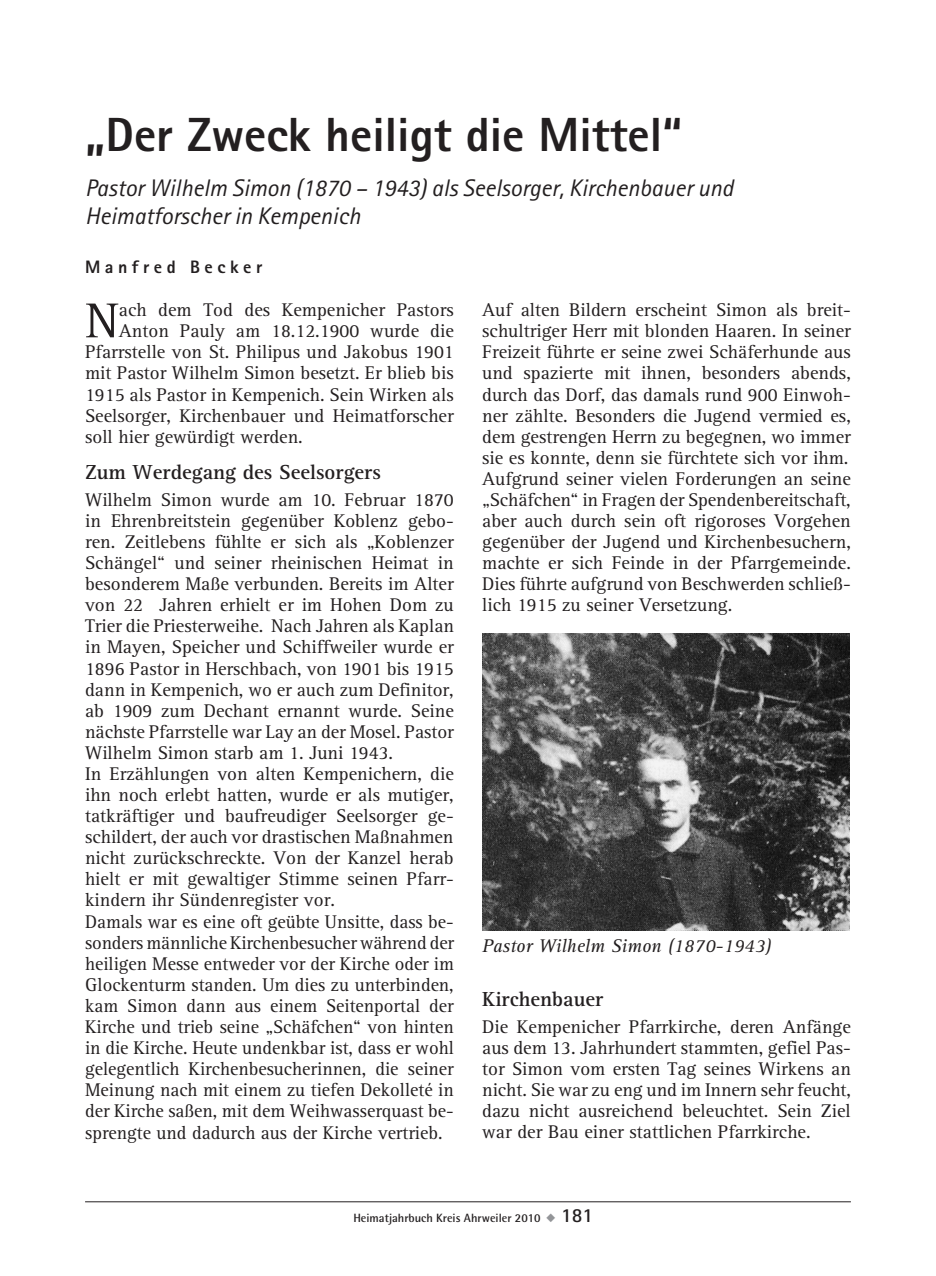
<style>
.page{position:relative;width:936px;height:1276px;background:#fff}
.page>*{position:absolute;margin:0;border:0;box-sizing:border-box;transform-origin:0 0}
.t1{font:50.6px "AT Rotis Serif";color:#231f20}
.t2{font:800 48px "Rotis Sans Serif";color:#231f20}
.t3{font:italic 24px/28px "Rotis Sans Serif";color:#231f20}
.t4{font:700 21px "AT Rotis Serif";color:#231f20}
.t5{font:19px/21px "AT Rotis Serif";color:#231f20}
.t6{font:italic 19px "AT Rotis Serif";color:#231f20}
.t7{font:800 18px "Rotis Sans Serif";letter-spacing:.25em;color:#231f20}
.t8{font:700 12px "Rotis Semi Sans";color:#231f20}
.s1{color:#939598}
.s2{font-family:"Rotis Sans Serif";font-size:20px}
</style>
<div class="page">
<hr style="left:85px;top:1201px;width:765px;height:1px;background:#231f20">
<img style="left:482px;top:633px;width:367px;height:298px">
<h2 class="t2" style="left:85px;top:104px;width:599px">„Der Zweck heiligt die Mittel“</h2>
<p class="t3" style="left:85px;top:174px;width:649px">Pastor Wilhelm Simon (1870 – 1943) als Seelsorger, Kirchenbauer und<br>Heimatforscher in Kempenich</p>
<p class="t7" style="left:85px;top:256px;width:179px">Manfred Becker</p>
<h1 class="t1" style="left:85px;top:292px;width:35px">N</h1>
<p class="t5" style="left:119px;top:300px;width:336px">ach dem Tod des Kempenicher Pastors</p>
<p class="t5" style="left:482px;top:300px;width:370px">Auf alten Bildern erscheint Simon als breit&shy;schultriger Herr mit blonden Haaren. In seiner Freizeit führte er seine zwei Schäferhunde aus und spazierte mit ihnen, besonders abends, durch das Dorf, das damals rund 900 Einwoh&shy;ner zählte. Besonders die Jugend vermied es, dem gestrengen Herrn zu begegnen, wo immer sie es konnte, denn sie fürchtete sich vor ihm.<br>Aufgrund seiner vielen Forderungen an seine „Schäfchen“ in Fragen der Spendenbereitschaft, aber auch durch sein oft rigoroses Vorgehen gegenüber der Jugend und Kirchenbesuchern, machte er sich Feinde in der Pfarrgemeinde.<br>Dies führte aufgrund von Beschwerden schließ&shy;lich 1915 zu seiner Versetzung.</p>
<p class="t5" style="left:119px;top:321px;width:336px">Anton Pauly am 18.12.1900 wurde die</p>
<p class="t5" style="left:85px;top:342px;width:370px">Pfarrstelle von St. Philipus und Jakobus 1901</p>
<p class="t5" style="left:85px;top:363px;width:370px">mit Pastor Wilhelm Simon besetzt. Er blieb bis</p>
<p class="t5" style="left:85px;top:384px;width:370px">1915 als Pastor in Kempenich. Sein Wirken als</p>
<p class="t5" style="left:85px;top:405px;width:370px">Seelsorger, Kirchenbauer und Heimatforscher</p>
<p class="t5" style="left:85px;top:426px;width:219px">soll hier gewürdigt werden.</p>
<p class="t4" style="left:85px;top:460px;width:297px">Zum Werdegang des Seelsorgers</p>
<p class="t5" style="left:85px;top:490px;width:370px">Wilhelm Simon wurde am 10. Februar 1870 in Ehrenbreitstein gegenüber Koblenz gebo&shy;ren. Zeitlebens fühlte er sich als „Koblenzer Schängel“ und seiner rheinischen Heimat in besonderem Maße verbunden. Bereits im Alter von 22 Jahren erhielt er im Hohen Dom zu Trier die Priesterweihe. Nach Jahren als Kaplan in Mayen, Speicher und Schiffweiler wurde er 1896 Pastor in Herschbach, von 1901 bis 1915 dann in Kempenich, wo er auch zum Definitor, ab 1909 zum Dechant ernannt wurde. Seine nächste Pfarrstelle war Lay an der Mosel. Pastor Wilhelm Simon starb am 1. Juni 1943.<br>In Erzählungen von alten Kempenichern, die ihn noch erlebt hatten, wurde er als mutiger, tatkräftiger und baufreudiger Seelsorger ge&shy;schildert, der auch vor drastischen Maßnahmen nicht zurückschreckte. Von der Kanzel herab hielt er mit gewaltiger Stimme seinen Pfarr&shy;kindern ihr Sündenregister vor.<br>Damals war es eine oft geübte Unsitte, dass be&shy;sonders männliche Kirchenbesucher während der heiligen Messe entweder vor der Kirche oder im Glockenturm standen. Um dies zu unterbinden, kam Simon dann aus einem Seitenportal der Kirche und trieb seine „Schäfchen“ von hinten in die Kirche. Heute undenkbar ist, dass er wohl gelegentlich Kirchenbesucherinnen, die seiner Meinung nach mit einem zu tiefen Dekolleté in der Kirche saßen, mit dem Weihwasserquast be&shy;sprengte und dadurch aus der Kirche vertrieb.</p>
<p class="t6" style="left:482px;top:935px;width:291px">Pastor Wilhelm Simon (1870-1943)</p>
<p class="t4" style="left:482px;top:987px;width:123px">Kirchenbauer</p>
<p class="t5" style="left:482px;top:1017px;width:370px;text-align:justify">Die Kempenicher Pfarrkirche, deren Anfänge aus dem 13. Jahrhundert stammten, gefiel Pas&shy;tor Simon vom ersten Tag seines Wirkens an nicht. Sie war zu eng und im Innern sehr feucht, dazu nicht ausreichend beleuchtet. Sein Ziel war der Bau einer stattlichen Pfarrkirche.</p>
<p class="t8" style="left:353px;top:1210px;width:241px">Heimatjahrbuch Kreis Ahrweiler 2010 <span class="s1">◆</span> <span class="s2">181</span></p>
</div>
